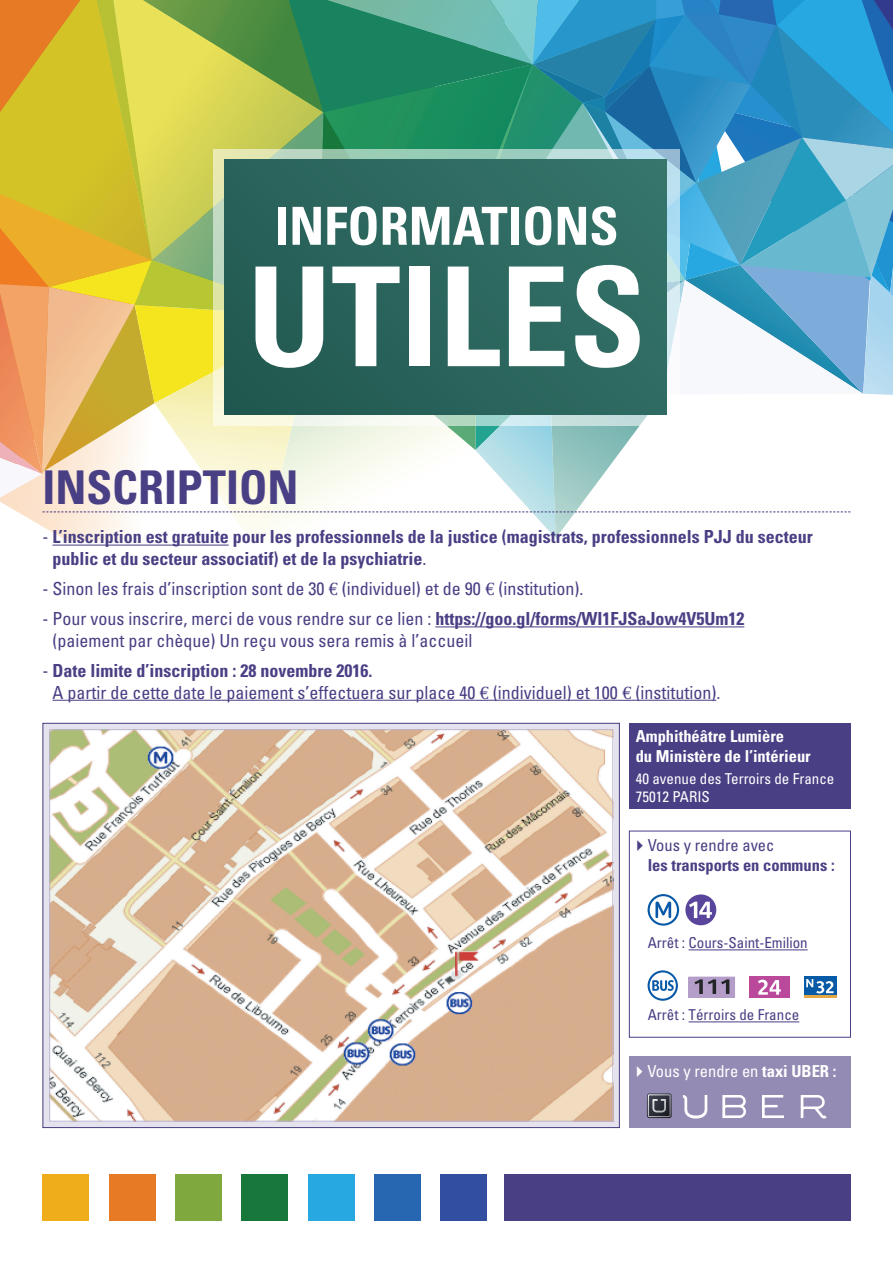
<style>
.page{position:relative;width:893px;height:1263px;background:#fff}
.page>*{position:absolute;margin:0;border:0;box-sizing:border-box;transform-origin:0 0}
.t1{font:700 condensed 138px "Univers";color:#fff}
.t2{font:700 condensed 52.5px "Univers";color:#fff}
.t3{font:700 condensed 46.5px "Univers";color:#493f84}
.t4{font:condensed 18px/21.6px "Univers";color:#493f84}
.t5{font:700 condensed 18px/21.6px "Univers";color:#493f84}
.t6{font:700 condensed 16.5px "Univers";color:#fff}
.t7{font:700 condensed 16.5px/19.8px "Univers";color:#493f84}
.t8{font:condensed 16.5px "Univers";color:#fff}
.t9{font:condensed 15px "Univers";color:#493f84}
.t10{font:condensed 15px/18px "Univers";color:#fff}
.s1{font-weight:400}
.s2{font-family:"Euro Serif";font-stretch:normal}
.s3{font-weight:700}
</style>
<div class="page">
<img style="left:0;top:498px;width:154px;height:43px">
<img style="left:155px;top:498px;width:163px;height:39px">
<img style="left:475px;top:498px;width:75px;height:34px">
<img style="left:550px;top:498px;width:113px;height:40px">
<svg style="left:0;top:0;width:893px;height:498px"></svg>
<svg style="left:324px;top:64px;width:209px;height:85px;background:#1b8b5f"></svg>
<div style="left:504px;top:1174px;width:346px;height:46px;background:#493f84"></div>
<div style="left:440px;top:1174px;width:47px;height:46px;background:#324ea1"></div>
<div style="left:374px;top:1174px;width:47px;height:46px;background:#2767b2"></div>
<div style="left:308px;top:1174px;width:46px;height:46px;background:#27a8e0"></div>
<div style="left:241px;top:1174px;width:47px;height:46px;background:#18783c"></div>
<div style="left:175px;top:1174px;width:47px;height:46px;background:#7fa83f"></div>
<div style="left:109px;top:1174px;width:46px;height:46px;background:#e67a25"></div>
<div style="left:43px;top:1174px;width:46px;height:46px;background:#f0ad1b"></div>
<svg style="left:213px;top:149px;width:467px;height:276px;background:#cae1d3"></svg>
<div style="left:225px;top:159px;width:442px;height:256px;background:#2c675e"></div>
<div style="left:43px;top:723px;width:577px;height:405px;border:8px solid #e4e2ed"></div>
<div style="left:629px;top:723px;width:221px;height:85px;background:#493f84"></div>
<svg style="left:43px;top:511px;width:807px;height:1px"></svg>
<hr style="left:53px;top:545px;width:176px;height:1px;background:#493f84">
<hr style="left:435px;top:626px;width:309px;height:1px;background:#493f84">
<hr style="left:53px;top:700px;width:422px;height:1px;background:#493f84">
<svg style="left:475px;top:700px;width:14px;height:1px"></svg>
<hr style="left:489px;top:700px;width:129px;height:1px;background:#493f84">
<svg style="left:618px;top:700px;width:13px;height:1px"></svg>
<hr style="left:631px;top:700px;width:85px;height:1px;background:#493f84">
<img style="left:51px;top:731px;width:560px;height:388px">
<div style="left:629px;top:1057px;width:221px;height:71px;background:#948bb4"></div>
<svg style="left:801px;top:1095px;width:26px;height:24px"></svg>
<svg style="left:762px;top:1095px;width:22px;height:23px"></svg>
<svg style="left:722px;top:1095px;width:24px;height:23px"></svg>
<svg style="left:683px;top:1095px;width:24px;height:23px"></svg>
<svg style="left:647px;top:1093px;width:25px;height:25px"></svg>
<hr style="left:688px;top:949px;width:120px;height:1px;background:#493f84">
<hr style="left:688px;top:1021px;width:111px;height:1px;background:#493f84">
<div style="left:629px;top:831px;width:222px;height:206px;border:1px solid #493f84"></div>
<div style="left:685px;top:894px;width:31px;height:31px;background:#59469c;border-radius:50%"></div>
<svg style="left:689px;top:902px;width:23px;height:16px"></svg>
<svg style="left:648px;top:894px;width:31px;height:32px"></svg>
<svg style="left:648px;top:970px;width:30px;height:31px"></svg>
<div style="left:749px;top:977px;width:41px;height:21px;background:#ba499b"></div>
<svg style="left:758px;top:980px;width:23px;height:15px"></svg>
<svg style="left:689px;top:976px;width:46px;height:22px"></svg>
<div style="left:804px;top:977px;width:33px;height:19px;background:#075aa6"></div>
<svg style="left:806px;top:979px;width:28px;height:14px"></svg>
<hr style="left:804px;top:995px;width:33px;height:3px;background:#e3a744">
<p class="t2" style="left:275px;top:194px;width:345px">INFORMATIONS</p>
<p class="t1" style="left:247px;top:232px;width:400px">UTILES</p>
<p class="t3" style="left:43px;top:459px;width:257px">INSCRIPTION</p>
<p class="t5" style="left:53px;top:526px;width:762px;text-indent:-10px"><span class="s1">-</span> L’inscription est gratuite pour les professionnels de la justice (magistrats, professionnels PJJ du secteur public et du secteur associatif) et de la psychiatrie<span class="s1">.</span></p>
<p class="t4" style="left:43px;top:577px;width:542px">- Sinon les frais d’inscription sont de 30 <span class="s2">€</span> (individuel) et de 90 <span class="s2">€</span> (institution).</p>
<p class="t4" style="left:53px;top:607px;width:693px;text-indent:-10px">- Pour vous inscrire, merci de vous rendre sur ce lien : <span class="s3">https://goo.gl/forms/WI1FJSaJow4V5Um12 </span>(paiement par chèque) Un reçu vous sera remis à l’accueil</p>
<p class="t4" style="left:53px;top:659px;width:669px;text-indent:-10px">- <span class="s3">Date limite d’inscription : 28 novembre 2016.<br></span>A partir de cette date le paiement s’effectuera sur place 40 <span class="s2">€</span> (individuel) et 100 <span class="s2">€</span> (institution).</p>
<p class="t6" style="left:636px;top:726px;width:150px">Amphithéâtre Lumière</p>
<p class="t6" style="left:636px;top:746px;width:177px">du Ministère de l’intérieur</p>
<p class="t10" style="left:636px;top:769px;width:200px">40 avenue des Terroirs de France<br>75012 PARIS</p>
<p class="t7" style="left:648px;top:835px;width:188px"><span class="s1">Vous y rendre avec<br></span>les transports en communs :</p>
<p class="t9" style="left:648px;top:934px;width:161px">Arrêt : Cours-Saint-Emilion</p>
<p class="t9" style="left:648px;top:1006px;width:153px">Arrêt : Térroirs de France</p>
<p class="t8" style="left:647px;top:1060px;width:191px">Vous y rendre en <span class="s3">taxi UBER :</span></p>
</div>
